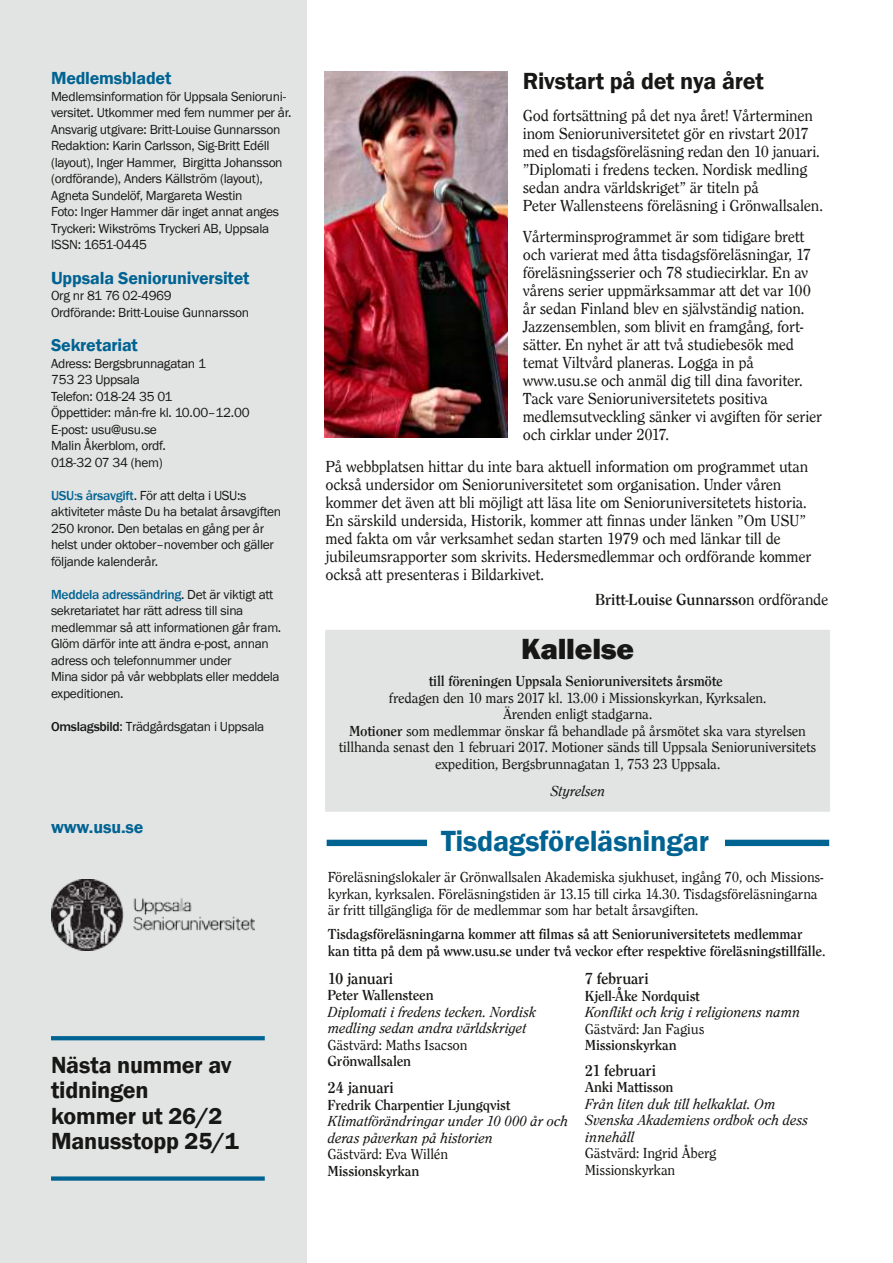
<style>
.page{position:relative;width:893px;height:1263px;background:#fff}
.page>*{position:absolute;margin:0;border:0;box-sizing:border-box;transform-origin:0 0}
.t1{font:600 30px "Franklin Gothic Pro";letter-spacing:-.01em;color:#006392}
.t2{font:800 30px "Franklin Gothic Pro";letter-spacing:-.01em;color:#171715}
.t3{font:600 24px/25.5px "Franklin Gothic Pro";letter-spacing:-.01em;color:#171715}
.t4{font:600 18px "Franklin Gothic Pro";letter-spacing:-.01em;color:#006392}
.t5{font:16.5px/18px "Clearface Pro";letter-spacing:-.01em;color:#171715}
.t6{font:700 16.5px "Clearface Pro";letter-spacing:-.01em;color:#171715}
.t7{font:15px/16.5px "Clearface Pro";letter-spacing:-.01em;color:#171715}
.t8{font:700 15px/16.5px "Clearface Pro";letter-spacing:-.01em;color:#171715}
.t9{font:italic 15px/16.5px "Clearface Pro";letter-spacing:-.01em;color:#171715}
.t10{font:13.5px/16.5px "Franklin Gothic Pro";letter-spacing:-.025em;color:#171715}
.s1{font-weight:500;color:#006392}
.s2{font-weight:500}
.s3{font-weight:400}
.s4{font-weight:700}
.s5{font-size:28.5px}
</style>
<div class="page">
<div style="left:0;top:0;width:306px;height:1263px;background:#e2e3e3"></div>
<div style="left:51px;top:1176px;width:214px;height:5px;background:#006392"></div>
<svg style="left:51px;top:1036px;width:214px;height:4px"></svg>
<img style="left:52px;top:879px;width:202px;height:72px">
<div style="left:327px;top:631px;width:502px;height:179px;background:#e2e3e3"></div>
<div style="left:325px;top:630px;width:505px;height:182px;border:3px solid #e2e3e3"></div>
<div style="left:327px;top:840px;width:502px;height:6px;background:#006392"></div>
<div style="left:427px;top:830px;width:297px;height:34px;background:#fff"></div>
<img style="left:325px;top:71px;width:182px;height:366px">
<p class="t4" style="left:51px;top:71px;width:122px">Medlemsbladet</p>
<p class="t10" style="left:51px;top:88px;width:242px">Medlemsinformation för Uppsala Senioruni&shy;versitet. Utkommer med fem nummer per år.<br>Ansvarig utgivare: Britt-Louise Gunnarsson Redaktion: Karin Carlsson, Sig-Britt Edéll (layout), Inger Hammer, Birgitta Johansson (ordförande), Anders Källström (layout), Agneta Sundelöf, Margareta Westin<br>Foto: Inger Hammer där inget annat anges Tryckeri: Wikströms Tryckeri AB, Uppsala ISSN: 1651-0445</p>
<p class="t4" style="left:51px;top:270px;width:200px">Uppsala Senioruniversitet</p>
<p class="t10" style="left:51px;top:287px;width:200px">Org nr 81 76 02-4969<br>Ordförande: Britt-Louise Gunnarsson</p>
<p class="t4" style="left:51px;top:338px;width:88px">Sekretariat</p>
<p class="t10" style="left:51px;top:355px;width:200px">Adress: Bergsbrunnagatan 1<br>753 23 Uppsala<br>Telefon: 018-24 35 01<br>Öppettider: mån-fre kl. 10.00–12.00<br>E-post: usu@usu.se<br>Malin Åkerblom, ordf.<br>018-32 07 34 (hem)</p>
<p class="t10" style="left:51px;top:487px;width:231px"><span class="s1">USU:s årsavgift</span>. För att delta i USU:s aktiviteter måste Du ha betalat årsavgiften 250 kronor. Den betalas en gång per år helst under oktober–november och gäller följande kalenderår.</p>
<p class="t10" style="left:51px;top:586px;width:232px"><span class="s1">Meddela adressändring</span>. Det är viktigt att sekretariatet har rätt adress till sina medlemmar så att informationen går fram.<br>Glöm därför inte att ändra e-post, annan adress och telefonnummer under<br>Mina sidor på vår webbplats eller meddela expeditionen.</p>
<p class="t10" style="left:51px;top:718px;width:215px"><span class="s2">Omslagsbild</span>: Trädgårdsgatan i Uppsala</p>
<p class="t4" style="left:51px;top:819px;width:94px">www.usu.se</p>
<h2 class="t3" style="left:51px;top:1053px;width:189px">Nästa nummer av tidningen kommer ut 26/2<br>Manusstopp 25/1</h2>
<h2 class="t3" style="left:523px;top:70px;width:243px">Rivstart på det nya året</h2>
<p class="t5" style="left:523px;top:106px;width:302px">God fortsättning på det nya året! Vårterminen inom Senioruniversitetet gör en rivstart 2017 med en tisdagsföreläsning redan den 10 januari. ”Diplomati i fredens tecken. Nordisk medling sedan andra världskriget” är titeln på<br>Peter Wallensteens föreläsning i Grönwallsalen.</p>
<p class="t5" style="left:523px;top:227px;width:301px">Vårterminsprogrammet är som tidigare brett och varierat med åtta tisdagsföreläsningar, 17 föreläsningsserier och 78 studiecirklar. En av vårens serier uppmärksammar att det var 100 år sedan Finland blev en självständig nation.<br>Jazzensemblen, som blivit en framgång, fort&shy;sätter. En nyhet är att två studiebesök med temat Viltvård planeras. Logga in på www.usu.se och anmäl dig till dina favoriter.<br>Tack vare Senioruniversitetets positiva medlemsutveckling sänker vi avgiften för serier och cirklar under 2017.</p>
<p class="t5" style="left:325px;top:457px;width:487px">På webbplatsen hittar du inte bara aktuell information om programmet utan också undersidor om Senioruniversitetet som organisation. Under våren kommer det även att bli möjligt att läsa lite om Senioruniversitetets historia.<br>En särskild undersida, Historik, kommer att finnas under länken ”Om USU” med fakta om vår verksamhet sedan starten 1979 och med länkar till de jubileumsrapporter som skrivits. Hedersmedlemmar och ordförande kommer också att presenteras i Bildarkivet.</p>
<p class="t6" style="left:595px;top:590px;width:235px">Britt-Louise Gunnarsso<span class="s3">n ordförande</span></p>
<h1 class="t2" style="left:521px;top:637px;width:114px">Kallelse</h1>
<p class="t8" style="left:429px;top:672px;width:296px">till föreningen Uppsala Senioruniversitets årsmöte</p>
<p class="t7" style="left:339px;top:689px;width:479px;text-align:center">fredagen den 10 mars 2017 kl. 13.00 i Missionskyrkan, Kyrksalen.<br>Ärenden enligt stadgarna.<br><span class="s4">Motioner</span> som medlemmar önskar få behandlade på årsmötet ska vara styrelsen tillhanda senast den 1 februari 2017. Motioner sänds till Uppsala Senioruniversitets expedition, Bergsbrunnagatan 1, 753 23 Uppsala.</p>
<p class="t9" style="left:550px;top:782px;width:57px">Styrelsen</p>
<h1 class="t1" style="left:441px;top:828px;width:269px">Tisdagsföreläs<span class="s5">n</span>ingar</h1>
<p class="t7" style="left:328px;top:868px;width:497px">Föreläsningslokaler är Grönwallsalen Akademiska sjukhuset, ingång 70, och Missions&shy;kyrkan, kyrksalen. Föreläsningstiden är 13.15 till cirka 14.30. Tisdagsföreläsningarna är fritt tillgängliga för de medlemmar som har betalt årsavgiften.</p>
<p class="t8" style="left:328px;top:925px;width:499px">Tisdagsföreläsningarna kommer att filmas så att Senioruniversitetets medlemmar kan titta på dem på www.usu.se under två veckor efter respektive föreläsningstillfälle.</p>
<p class="t6" style="left:328px;top:968px;width:67px">10 januari</p>
<p class="t8" style="left:328px;top:986px;width:108px">Peter Wallensteen</p>
<p class="t9" style="left:328px;top:1003px;width:210px">Diplomati i fredens tecken. Nordisk medling sedan andra världskriget</p>
<p class="t7" style="left:328px;top:1036px;width:141px">Gästvärd: Maths Isacson</p>
<p class="t8" style="left:328px;top:1052px;width:85px">Grönwallsalen</p>
<p class="t6" style="left:328px;top:1078px;width:68px">24 januari</p>
<p class="t8" style="left:328px;top:1096px;width:184px">Fredrik Charpentier Ljungqvist</p>
<p class="t9" style="left:328px;top:1113px;width:242px">Klimatförändringar under 10 000 år och deras påverkan på historien</p>
<p class="t7" style="left:328px;top:1145px;width:122px">Gästvärd: Eva Willén</p>
<p class="t8" style="left:328px;top:1162px;width:93px">Missionskyrkan</p>
<p class="t6" style="left:585px;top:969px;width:66px">7 februari</p>
<p class="t8" style="left:585px;top:987px;width:117px">Kjell-Åke Nordquist</p>
<p class="t9" style="left:585px;top:1004px;width:217px">Konflikt och krig i religionens namn</p>
<p class="t7" style="left:585px;top:1020px;width:121px">Gästvärd: Jan Fagius</p>
<p class="t8" style="left:585px;top:1036px;width:93px">Missionskyrkan</p>
<p class="t6" style="left:585px;top:1060px;width:73px">21 februari</p>
<p class="t8" style="left:585px;top:1078px;width:90px">Anki Mattisson</p>
<p class="t9" style="left:585px;top:1095px;width:224px">Från liten duk till helkaklat. Om<br>Svenska Akademiens ordbok och dess innehåll</p>
<p class="t7" style="left:585px;top:1145px;width:133px">Gästvärd: Ingrid Åberg<br>Missionskyrkan</p>
</div>
